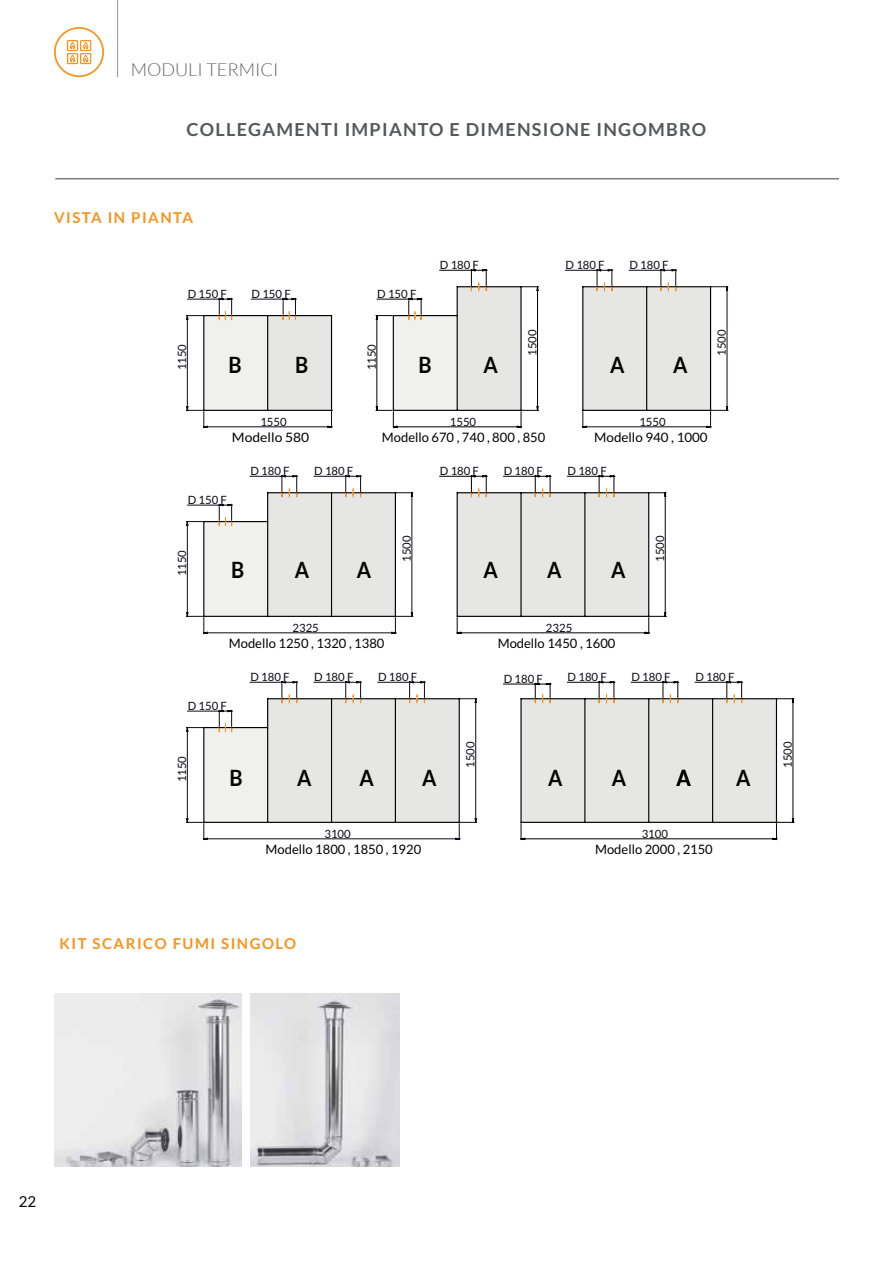
<style>
.page{position:relative;width:893px;height:1263px;background:#fff}
.page>*{position:absolute;margin:0;border:0;box-sizing:border-box;transform-origin:0 0}
.t1{font:700 22.5px "Lato";color:#000;scale:.9 1}
.t2{font:700 18px "Lato";letter-spacing:.07em;color:#57585b}
.t3{font:300 18px "Lato";color:#626366}
.t4{font:700 15px "Lato";letter-spacing:.1em;color:#f7931d}
.t5{font:15px "Lato";color:#000}
.t6{font:13.05px "Lato";color:#000}
.t7{font:13.05px "Lato";color:#000;scale:1.07 1}
.t8{font:11.4px "Lato";color:#0c0b16}
</style>
<div class="page">
<hr style="left:117px;top:0;width:1px;height:77px;background:#939597">
<hr style="left:55px;top:179px;width:784px;height:1px;background:#404042">
<svg style="left:186px;top:617px;width:211px;height:206px"></svg>
<svg style="left:565px;top:269px;width:163px;height:159px"></svg>
<svg style="left:187px;top:270px;width:489px;height:223px"></svg>
<svg style="left:186px;top:475px;width:227px;height:142px"></svg>
<svg style="left:439px;top:475px;width:228px;height:159px"></svg>
<svg style="left:187px;top:681px;width:290px;height:159px"></svg>
<svg style="left:503px;top:681px;width:291px;height:159px"></svg>
<img style="left:251px;top:994px;width:149px;height:173px">
<img style="left:54px;top:994px;width:187px;height:173px">
<svg style="left:54px;top:27px;width:50px;height:50px"></svg>
<h2 class="t3" style="left:131px;top:60px;width:149px">MODULI TERMICI</h2>
<h2 class="t2" style="left:187px;top:119px;width:521px">COLLEGAMENTI IMPIANTO E DIMENSIONE INGOMBRO</h2>
<h3 class="t4" style="left:54px;top:208px;width:141px">VISTA IN PIANTA</h3>
<p class="t8" style="left:188px;top:287px;width:41px">D 150 F</p>
<p class="t8" style="left:252px;top:287px;width:41px">D 150 F</p>
<p class="t8" style="left:377px;top:287px;width:41px">D 150 F</p>
<p class="t8" style="left:440px;top:259px;width:41px">D 180 F</p>
<p class="t8" style="left:566px;top:259px;width:41px">D 180 F</p>
<p class="t8" style="left:629px;top:259px;width:41px">D 180 F</p>
<p class="t8" style="left:176px;top:370px;width:28px;rotate:-90deg">1150</p>
<p class="t8" style="left:365px;top:370px;width:28px;rotate:-90deg">1150</p>
<h1 class="t1" style="left:229px;top:352px;width:16px">B</h1>
<h1 class="t1" style="left:295px;top:352px;width:16px">B</h1>
<h1 class="t1" style="left:418px;top:352px;width:16px">B</h1>
<p class="t8" style="left:526px;top:356px;width:28px;rotate:-90deg">1500</p>
<p class="t8" style="left:715px;top:356px;width:28px;rotate:-90deg">1500</p>
<h1 class="t1" style="left:483px;top:352px;width:17px">A</h1>
<h1 class="t1" style="left:610px;top:352px;width:17px">A</h1>
<h1 class="t1" style="left:673px;top:352px;width:17px">A</h1>
<p class="t8" style="left:260px;top:415px;width:28px">1550</p>
<p class="t8" style="left:450px;top:415px;width:28px">1550</p>
<p class="t8" style="left:639px;top:415px;width:28px">1550</p>
<p class="t7" style="left:232px;top:430px;width:74px">Modello 580</p>
<p class="t6" style="left:382px;top:430px;width:165px">Modello 670 , 740 , 800 , 850</p>
<p class="t6" style="left:594px;top:430px;width:115px">Modello 940 , 1000</p>
<p class="t8" style="left:188px;top:493px;width:41px">D 150 F</p>
<p class="t8" style="left:250px;top:465px;width:41px">D 180 F</p>
<p class="t8" style="left:314px;top:465px;width:41px">D 180 F</p>
<p class="t8" style="left:440px;top:465px;width:41px">D 180 F</p>
<p class="t8" style="left:504px;top:465px;width:41px">D 180 F</p>
<p class="t8" style="left:568px;top:465px;width:41px">D 180 F</p>
<p class="t8" style="left:176px;top:576px;width:28px;rotate:-90deg">1150</p>
<h1 class="t1" style="left:231px;top:557px;width:16px">B</h1>
<p class="t8" style="left:400px;top:562px;width:28px;rotate:-90deg">1500</p>
<h1 class="t1" style="left:295px;top:557px;width:17px">A</h1>
<h1 class="t1" style="left:357px;top:557px;width:17px">A</h1>
<h1 class="t1" style="left:611px;top:557px;width:17px">A</h1>
<h1 class="t1" style="left:483px;top:557px;width:17px">A</h1>
<h1 class="t1" style="left:547px;top:557px;width:17px">A</h1>
<p class="t8" style="left:293px;top:621px;width:28px">2325</p>
<p class="t8" style="left:546px;top:621px;width:28px">2325</p>
<p class="t6" style="left:229px;top:636px;width:157px">Modello 1250 , 1320 , 1380</p>
<p class="t6" style="left:498px;top:636px;width:119px">Modello 1450 , 1600</p>
<p class="t8" style="left:654px;top:562px;width:28px;rotate:-90deg">1500</p>
<p class="t8" style="left:188px;top:699px;width:41px">D 150 F</p>
<p class="t8" style="left:250px;top:671px;width:41px">D 180 F</p>
<p class="t8" style="left:314px;top:671px;width:41px">D 180 F</p>
<p class="t8" style="left:378px;top:671px;width:41px">D 180 F</p>
<p class="t8" style="left:504px;top:672px;width:41px">D 180 F</p>
<p class="t8" style="left:568px;top:671px;width:41px">D 180 F</p>
<p class="t8" style="left:631px;top:671px;width:41px">D 180 F</p>
<p class="t8" style="left:695px;top:671px;width:41px">D 180 F</p>
<p class="t8" style="left:176px;top:782px;width:28px;rotate:-90deg">1150</p>
<p class="t8" style="left:464px;top:768px;width:28px;rotate:-90deg">1500</p>
<p class="t8" style="left:781px;top:768px;width:28px;rotate:-90deg">1500</p>
<h1 class="t1" style="left:230px;top:764px;width:16px">B</h1>
<h1 class="t1" style="left:612px;top:764px;width:17px">A</h1>
<h1 class="t1" style="left:677px;top:764px;width:17px">A</h1>
<h1 class="t1" style="left:736px;top:764px;width:17px">A</h1>
<h1 class="t1" style="left:297px;top:764px;width:17px">A</h1>
<h1 class="t1" style="left:359px;top:764px;width:17px">A</h1>
<h1 class="t1" style="left:422px;top:764px;width:17px">A</h1>
<h1 class="t1" style="left:548px;top:764px;width:17px">A</h1>
<p class="t8" style="left:324px;top:827px;width:28px">3100</p>
<p class="t8" style="left:642px;top:827px;width:28px">3100</p>
<p class="t6" style="left:266px;top:842px;width:157px">Modello 1800 , 1850 , 1920</p>
<p class="t6" style="left:595px;top:842px;width:119px">Modello 2000 , 2150</p>
<h3 class="t4" style="left:60px;top:935px;width:238px">KIT SCARICO FUMI SINGOLO</h3>
<h3 class="t5" style="left:19px;top:1193px;width:19px">22</h3>
</div>
